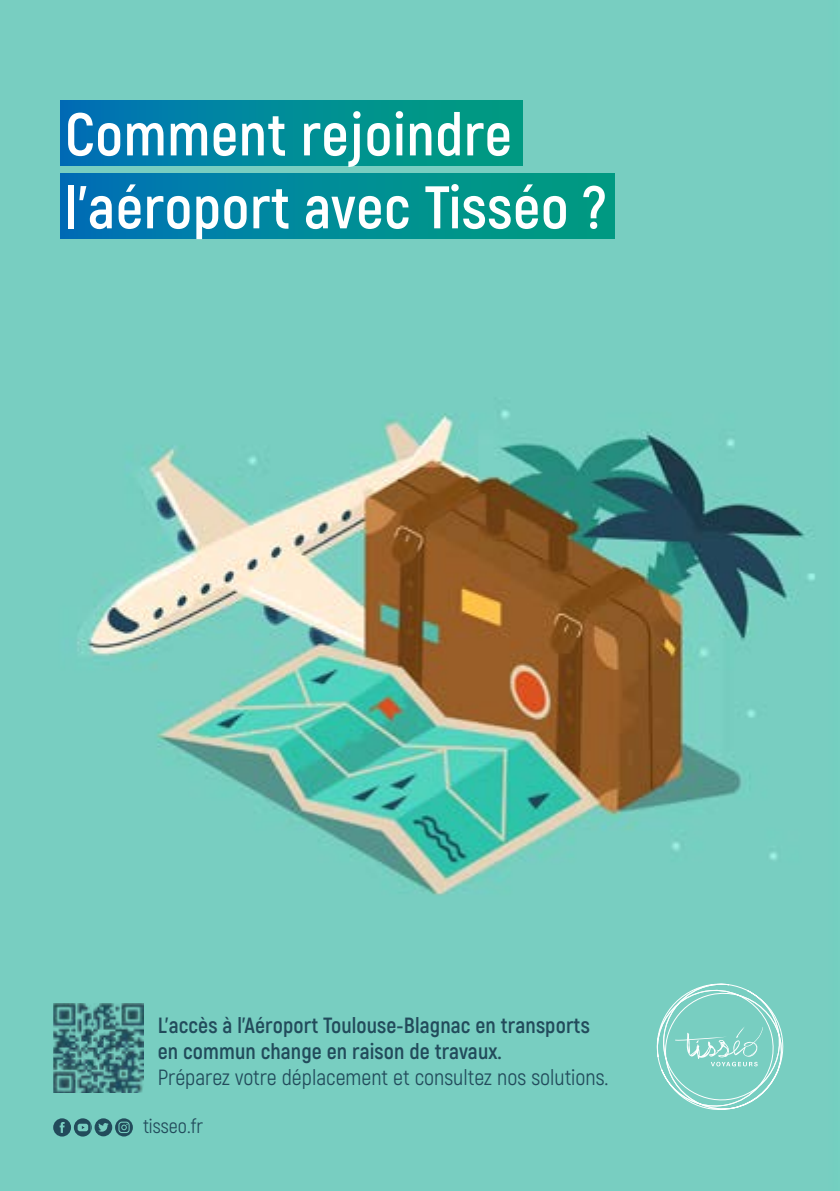
<style>
.page{position:relative;width:840px;height:1191px;background:#fff}
.page>*{position:absolute;margin:0;border:0;box-sizing:border-box;transform-origin:0 0}
.t1{font:700 60px/73px "Akrobat";letter-spacing:.01em;color:#fff}
.t2{font:700 22px/26.4px "Akrobat";letter-spacing:.005em;color:#224b5b}
.t3{font:20px "Akrobat";color:#224b5b}
.s1{font-weight:400}
.s2{font-weight:400;font-size:21.6px}
</style>
<div class="page">
<img style="left:0;top:0;width:839px;height:1191px">
<div style="left:60px;top:100px;width:462px;height:65px;background:linear-gradient(to right,#0072b6,#00a07c)"></div>
<div style="left:60px;top:173px;width:554px;height:65px;background:linear-gradient(to right,#0072b6,#00a07c)"></div>
<svg style="left:53px;top:1118px;width:80px;height:18px"></svg>
<svg style="left:651px;top:982px;width:134px;height:132px;background:#87d3c7"></svg>
<img style="left:53px;top:1003px;width:90px;height:90px">
<h1 class="t1" style="left:65px;top:98px;width:542px">Comment rejoindre l’aéroport avec Tisséo ?</h1>
<p class="t2" style="left:158px;top:1011px;width:452px">L’accès à l’Aéroport Toulouse-Blagnac en transports en commun change en raison de travaux.<br><span class="s1">Préparez votre déplacement et consultez nos solutions</span><span class="s2">.</span></p>
<p class="t3" style="left:143px;top:1114px;width:62px">tisseo.fr</p>
</div>
